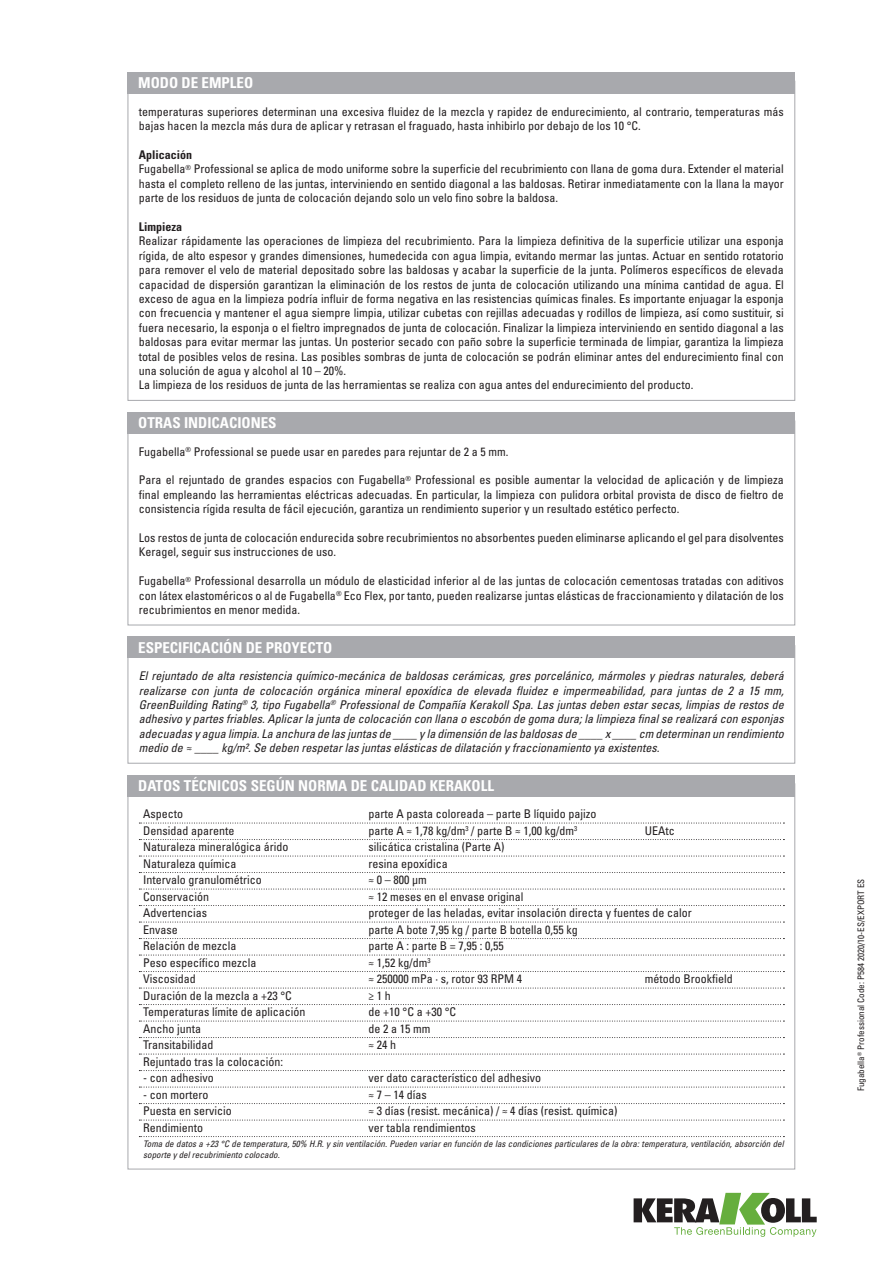
<style>
.page{position:relative;width:893px;height:1263px;background:#fff}
.page>*{position:absolute;margin:0;border:0;box-sizing:border-box;transform-origin:0 0}
.t1{font:700 condensed 15px "Univers LT Std";color:#fff}
.t2{font:condensed 12px/14.4px "Univers LT Std";color:#231f20}
.t3{font:italic condensed 12px/14.4px "Univers LT Std";color:#231f20;text-align:justify}
.t4{font:700 condensed 12px "Univers LT Std";color:#231f20}
.t5{font:italic condensed 9px/10.8px "Univers LT Std";color:#231f20}
.t6{font:condensed 9px "Univers LT Std";color:#231f20}
.s1{font-weight:700}
</style>
<div class="page">
<svg style="left:634px;top:1193px;width:183px;height:44px"></svg>
<div style="left:128px;top:72px;width:667px;height:22px;background:#a8a9ad"></div>
<div style="left:128px;top:412px;width:667px;height:21px;background:#a8a9ad"></div>
<div style="left:128px;top:645px;width:667px;height:119px;border:1px solid #a8a9ad"></div>
<div style="left:128px;top:637px;width:667px;height:21px;background:#a8a9ad"></div>
<svg style="left:139px;top:823px;width:645px;height:1px"></svg>
<svg style="left:139px;top:839px;width:645px;height:1px"></svg>
<svg style="left:139px;top:856px;width:645px;height:1px"></svg>
<svg style="left:139px;top:872px;width:645px;height:1px"></svg>
<svg style="left:139px;top:889px;width:645px;height:1px"></svg>
<svg style="left:139px;top:905px;width:645px;height:1px"></svg>
<svg style="left:139px;top:922px;width:645px;height:1px"></svg>
<svg style="left:139px;top:938px;width:645px;height:1px"></svg>
<svg style="left:139px;top:955px;width:645px;height:1px"></svg>
<svg style="left:139px;top:971px;width:645px;height:1px"></svg>
<svg style="left:139px;top:988px;width:645px;height:1px"></svg>
<svg style="left:139px;top:1004px;width:645px;height:1px"></svg>
<svg style="left:139px;top:1021px;width:645px;height:1px"></svg>
<svg style="left:139px;top:1037px;width:645px;height:1px"></svg>
<svg style="left:139px;top:1054px;width:645px;height:1px"></svg>
<svg style="left:139px;top:1070px;width:645px;height:1px"></svg>
<svg style="left:139px;top:1087px;width:645px;height:1px"></svg>
<svg style="left:139px;top:1103px;width:645px;height:1px"></svg>
<svg style="left:139px;top:1120px;width:645px;height:1px"></svg>
<svg style="left:139px;top:1136px;width:645px;height:1px"></svg>
<div style="left:128px;top:775px;width:667px;height:21px;background:#a8a9ad"></div>
<p class="t1" style="left:138px;top:74px;width:116px">MODO DE EMPLEO</p>
<p class="t2" style="left:139px;top:104px;width:646px">temperaturas superiores determinan una excesiva fluidez de la mezcla y rapidez de endurecimiento, al contrario, temperaturas más bajas hacen la mezcla más dura de aplicar y retrasan el fraguado, hasta inhibirlo por debajo de los 10 °C.</p>
<p class="t2" style="left:139px;top:147px;width:646px"><span class="s1">Aplicación<br></span>Fugabella<sup>®</sup> Professional se aplica de modo uniforme sobre la superficie del recubrimiento con llana de goma dura. Extender el material hasta el completo relleno de las juntas, interviniendo en sentido diagonal a las baldosas. Retirar inmediatamente con la llana la mayor parte de los residuos de junta de colocación dejando solo un velo fino sobre la baldosa.</p>
<p class="t4" style="left:139px;top:219px;width:45px">Limpieza</p>
<p class="t2" style="left:139px;top:234px;width:646px">Realizar rápidamente las operaciones de limpieza del recubrimiento. Para la limpieza definitiva de la superficie utilizar una esponja rígida, de alto espesor y grandes dimensiones, humedecida con agua limpia, evitando mermar las juntas. Actuar en sentido rotatorio para remover el velo de material depositado sobre las baldosas y acabar la superficie de la junta. Polímeros específicos de elevada capacidad de dispersión garantizan la eliminación de los restos de junta de colocación utilizando una mínima cantidad de agua. El exceso de agua en la limpieza podría influir de forma negativa en las resistencias químicas finales. Es importante enjuagar la esponja con frecuencia y mantener el agua siempre limpia, utilizar cubetas con rejillas adecuadas y rodillos de limpieza, así como sustituir, si fuera necesario, la esponja o el fieltro impregnados de junta de colocación. Finalizar la limpieza interviniendo en sentido diagonal a las baldosas para evitar mermar las juntas. Un posterior secado con paño sobre la superficie terminada de limpiar, garantiza la limpieza total de posibles velos de resina. Las posibles sombras de junta de colocación se podrán eliminar antes del endurecimiento final con una solución de agua y alcohol al 10 – 20%.<br>La limpieza de los residuos de junta de las herramientas se realiza con agua antes del endurecimiento del producto.</p>
<p class="t1" style="left:138px;top:414px;width:140px">OTRAS INDICACIONES</p>
<p class="t2" style="left:139px;top:444px;width:371px">Fugabella<sup>®</sup> Professional se puede usar en paredes para rejuntar de 2 a 5 mm.</p>
<p class="t2" style="left:139px;top:473px;width:646px;text-align:justify">Para el rejuntado de grandes espacios con Fugabella<sup>®</sup> Professional es posible aumentar la velocidad de aplicación y de limpieza final empleando las herramientas eléctricas adecuadas. En particular, la limpieza con pulidora orbital provista de disco de fieltro de consistencia rígida resulta de fácil ejecución, garantiza un rendimiento superior y un resultado estético perfecto.</p>
<p class="t2" style="left:139px;top:530px;width:646px">Los restos de junta de colocación endurecida sobre recubrimientos no absorbentes pueden eliminarse aplicando el gel para disolventes<br>Keragel, seguir sus instrucciones de uso.</p>
<p class="t2" style="left:139px;top:573px;width:646px;text-align:justify">Fugabella<sup>®</sup> Professional desarrolla un módulo de elasticidad inferior al de las juntas de colocación cementosas tratadas con aditivos con látex elastoméricos o al de Fugabella<sup>®</sup> Eco Flex, por tanto, pueden realizarse juntas elásticas de fraccionamiento y dilatación de los recubrimientos en menor medida.</p>
<p class="t1" style="left:138px;top:638px;width:196px">ESPECIFICACIÓN DE PROYECTO</p>
<p class="t3" style="left:139px;top:669px;width:646px">El rejuntado de alta resistencia químico-mecánica de baldosas cerámicas, gres porcelánico, mármoles y piedras naturales, deberá realizarse con junta de colocación orgánica mineral epoxídica de elevada fluidez e impermeabilidad, para juntas de 2 a 15 mm, GreenBuilding Rating<sup>®</sup> 3, tipo Fugabella<sup>®</sup> Professional de Compañía Kerakoll Spa. Las juntas deben estar secas, limpias de restos de adhesivo y partes friables. Aplicar la junta de colocación con llana o escobón de goma dura; la limpieza final se realizará con esponjas adecuadas y agua limpia. La anchura de las juntas de ____ y la dimensión de las baldosas de ____ x ____ cm determinan un rendimiento medio de ≈ ____ kg/m². Se deben respetar las juntas elásticas de dilatación y fraccionamiento ya existentes.</p>
<p class="t1" style="left:138px;top:776px;width:357px">DATOS TÉCNICOS SEGÚN NORMA DE CALIDAD KERAKOLL</p>
<p class="t2" style="left:143px;top:807px;width:41px">Aspecto</p>
<p class="t2" style="left:369px;top:807px;width:229px">parte A pasta coloreada – parte B líquido pajizo</p>
<p class="t2" style="left:143px;top:823px;width:93px">Densidad aparente</p>
<p class="t2" style="left:369px;top:823px;width:210px">parte A ≈ 1,78 kg/dm<sup>3</sup> / parte B ≈ 1,00 kg/dm<sup>3</sup></p>
<p class="t2" style="left:645px;top:823px;width:31px">UEAtc</p>
<p class="t2" style="left:143px;top:840px;width:147px">Naturaleza mineralógica árido</p>
<p class="t2" style="left:369px;top:840px;width:137px">silicática cristalina (Parte A)</p>
<p class="t2" style="left:143px;top:856px;width:95px">Naturaleza química</p>
<p class="t2" style="left:369px;top:856px;width:81px">resina epoxídica</p>
<p class="t2" style="left:143px;top:873px;width:120px">Intervalo granulométrico</p>
<p class="t2" style="left:369px;top:873px;width:60px">≈ 0 – 800 µm</p>
<p class="t2" style="left:143px;top:889px;width:67px">Conservación</p>
<p class="t2" style="left:369px;top:889px;width:156px">≈ 12 meses en el envase original</p>
<p class="t2" style="left:143px;top:906px;width:65px">Advertencias</p>
<p class="t2" style="left:369px;top:906px;width:325px">proteger de las heladas, evitar insolación directa y fuentes de calor</p>
<p class="t2" style="left:143px;top:922px;width:36px">Envase</p>
<p class="t2" style="left:369px;top:922px;width:211px">parte A bote 7,95 kg / parte B botella 0,55 kg</p>
<p class="t2" style="left:143px;top:939px;width:95px">Relación de mezcla</p>
<p class="t2" style="left:369px;top:939px;width:137px">parte A : parte B = 7,95 : 0,55</p>
<p class="t2" style="left:143px;top:955px;width:115px">Peso específico mezcla</p>
<p class="t2" style="left:369px;top:955px;width:63px">≈ 1,52 kg/dm<sup>3</sup></p>
<p class="t2" style="left:143px;top:972px;width:54px">Viscosidad</p>
<p class="t2" style="left:369px;top:972px;width:155px">≈ 250000 mPa · s, rotor 93 RPM 4</p>
<p class="t2" style="left:645px;top:972px;width:89px">método Brookfield</p>
<p class="t2" style="left:143px;top:988px;width:150px">Duración de la mezcla a +23 °C</p>
<p class="t2" style="left:369px;top:988px;width:24px">≥ 1 h</p>
<p class="t2" style="left:143px;top:1005px;width:164px">Temperaturas límite de aplicación</p>
<p class="t2" style="left:369px;top:1005px;width:89px">de +10 °C a +30 °C</p>
<p class="t2" style="left:143px;top:1021px;width:59px">Ancho junta</p>
<p class="t2" style="left:369px;top:1021px;width:63px">de 2 a 15 mm</p>
<p class="t2" style="left:143px;top:1038px;width:72px">Transitabilidad</p>
<p class="t2" style="left:369px;top:1038px;width:29px">≈ 24 h</p>
<p class="t2" style="left:143px;top:1054px;width:141px">Rejuntado tras la colocación:</p>
<p class="t2" style="left:143px;top:1071px;width:72px">- con adhesivo</p>
<p class="t2" style="left:369px;top:1071px;width:174px">ver dato característico del adhesivo</p>
<p class="t2" style="left:143px;top:1087px;width:67px">- con mortero</p>
<p class="t2" style="left:369px;top:1087px;width:60px">≈ 7 – 14 días</p>
<p class="t2" style="left:143px;top:1104px;width:90px">Puesta en servicio</p>
<p class="t2" style="left:369px;top:1104px;width:251px">≈ 3 días (resist. mecánica) / ≈ 4 días (resist. química)</p>
<p class="t2" style="left:143px;top:1120px;width:61px">Rendimiento</p>
<p class="t2" style="left:369px;top:1120px;width:109px">ver tabla rendimientos</p>
<p class="t5" style="left:143px;top:1138px;width:642px">Toma de datos a +23 °C de temperatura, 50% H.R. y sin ventilación. Pueden variar en función de las condiciones particulares de la obra: temperatura, ventilación, absorción del soporte y del recubrimiento colocado.</p>
<p class="t6" style="left:855px;top:1091px;width:214px;rotate:-90deg">Fugabella<sup>®</sup> Professional Code: P584 2020/10-ES/EXPORT ES</p>
</div>
